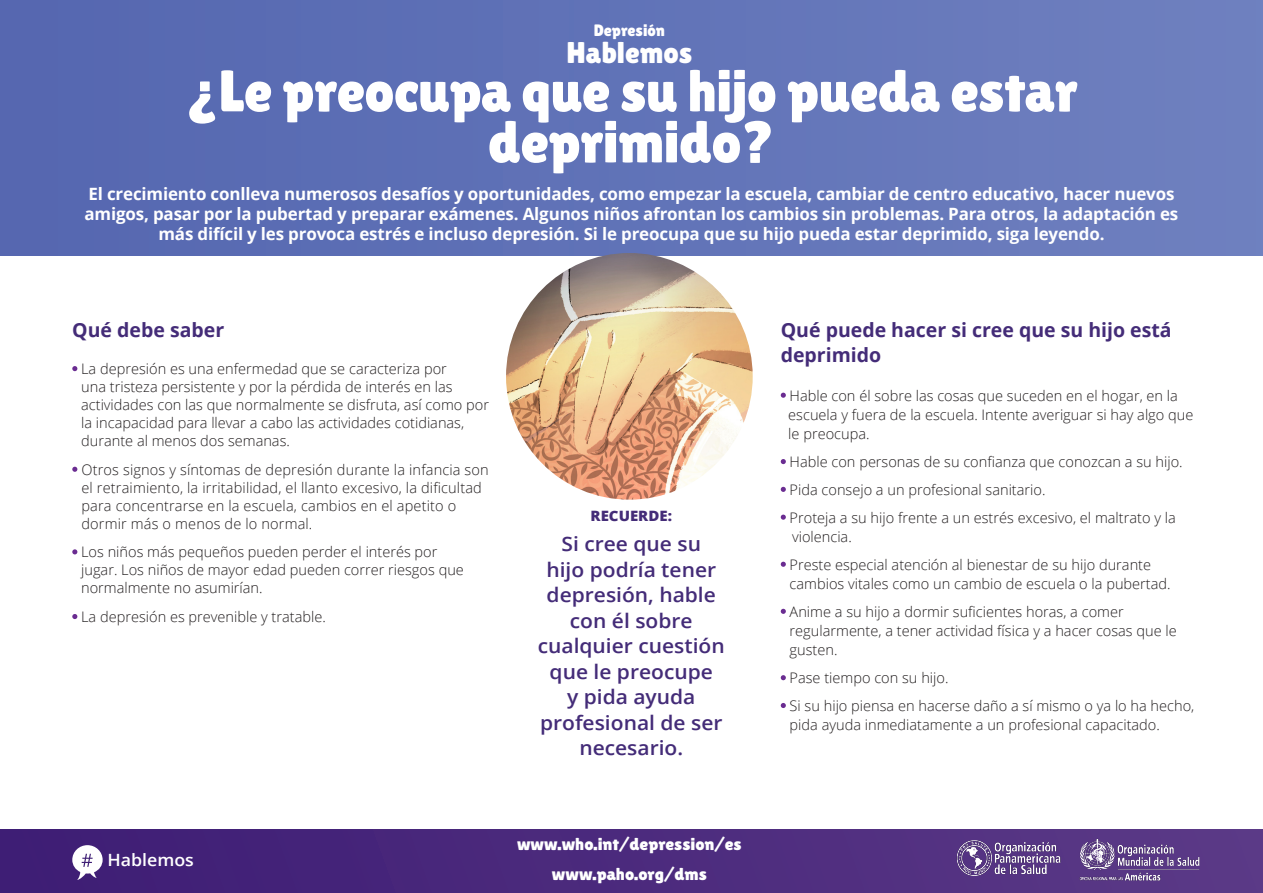
<style>
.page{position:relative;width:1263px;height:893px;background:#fff}
.page>*{position:absolute;margin:0;border:0;box-sizing:border-box;transform-origin:0 0}
.capçalera_01{font:58.5px/51px "Lilita One";letter-spacing:-.01em;color:#fff;text-align:center}
.t1{font:30px "Lilita One";color:#fff}
.remember{font:600 19.95px/25.5px "Open Sans";color:#442c78;text-align:center;scale:1.05 1}
.ladillo{font:700 19.5px/25.3px "Open Sans";color:#442c78}
.t2{font:17.1px/29.7px "Lilita One";color:#fff;text-align:center;scale:1.05 1}
.capçalera_02{font:700 16.95px/20.2px "Open Sans";letter-spacing:-.01em;color:#fff;text-align:center}
.t3{font:600 16.95px "Open Sans";color:#fff;scale:1.05 1}
.t4{font:16.5px "Lilita One";color:#fff}
.text_seguit{font:300 14.55px/18px "Open Sans";color:#231f20}
.remember_ladillo{font:800 14.25px "Open Sans";color:#442c78;scale:1.05 1}
</style>
<div class="page">
<div style="left:0;top:829px;width:1263px;height:64px;background:linear-gradient(to right,#3d1c74,#5b3987)"></div>
<svg style="left:72px;top:845px;width:31px;height:35px"></svg>
<div style="left:0;top:0;width:1263px;height:255px;background:linear-gradient(to right,#5466b0,#6f80bf)"></div>
<img style="left:506px;top:253px;width:247px;height:247px;border-radius:123px">
<img style="left:954px;top:829px;width:250px;height:61px">
<svg style="left:72px;top:366px;width:5px;height:5px"></svg>
<svg style="left:72px;top:467px;width:5px;height:5px"></svg>
<svg style="left:72px;top:549px;width:5px;height:5px"></svg>
<svg style="left:72px;top:614px;width:5px;height:5px"></svg>
<svg style="left:781px;top:393px;width:5px;height:5px"></svg>
<svg style="left:781px;top:459px;width:5px;height:5px"></svg>
<svg style="left:781px;top:487px;width:5px;height:5px"></svg>
<svg style="left:781px;top:515px;width:5px;height:5px"></svg>
<svg style="left:781px;top:562px;width:5px;height:5px"></svg>
<svg style="left:781px;top:609px;width:5px;height:5px"></svg>
<svg style="left:781px;top:675px;width:5px;height:5px"></svg>
<svg style="left:781px;top:703px;width:5px;height:5px"></svg>
<p class="t4" style="left:594px;top:21px;width:73px">Depresión</p>
<h2 class="t1" style="left:566px;top:35px;width:127px">Hablemos</h2>
<p class="capçalera_01" style="left:185px;top:65px;width:894px">¿Le preocupa que su hijo pueda estar deprimido?</p>
<p class="capçalera_02" style="left:85px;top:183px;width:1095px">El crecimiento conlleva numerosos desafíos y oportunidades, como empezar la escuela, cambiar de centro educativo, hacer nuevos amigos, pasar por la pubertad y preparar exámenes. Algunos niños afrontan los cambios sin problemas. Para otros, la adaptación es más difícil y les provoca estrés e incluso depresión. Si le preocupa que su hijo pueda estar deprimido, siga leyendo.</p>
<p class="ladillo" style="left:72px;top:317px;width:153px">Qué debe saber</p>
<p class="text_seguit" style="left:81px;top:359px;width:409px">La depresión es una enfermedad que se caracteriza por<br>una tristeza persistente y por la pérdida de interés en las actividades con las que normalmente se disfruta, así como por la incapacidad para llevar a cabo las actividades cotidianas, durante al menos dos semanas.</p>
<p class="text_seguit" style="left:81px;top:460px;width:409px">Otros signos y síntomas de depresión durante la infancia son el retraimiento, la irritabilidad, el llanto excesivo, la dificultad para concentrarse en la escuela, cambios en el apetito o dormir más o menos de lo normal.</p>
<p class="text_seguit" style="left:81px;top:543px;width:384px">Los niños más pequeños pueden perder el interés por jugar. Los niños de mayor edad pueden correr riesgos que normalmente no asumirían.</p>
<p class="text_seguit" style="left:81px;top:607px;width:246px">La depresión es prevenible y tratable.</p>
<p class="remember_ladillo" style="left:590px;top:505px;width:79px">RECUERDE:</p>
<p class="remember" style="left:538px;top:531px;width:180px">Si cree que su<br>hijo podría tener depresión, hable con él sobre cualquier cuestión que le preocupe<br>y pida ayuda profesional de ser necesario.</p>
<p class="t3" style="left:107px;top:848px;width:84px">Hablemos</p>
<p class="t2" style="left:517px;top:829px;width:215px">www.who.int/depression/es www.paho.org/dms</p>
<p class="ladillo" style="left:781px;top:317px;width:392px">Qué puede hacer si cree que su hijo está deprimido</p>
<p class="text_seguit" style="left:788px;top:385px;width:407px;line-height:19.4px">Hable con él sobre las cosas que suceden en el hogar, en la escuela y fuera de la escuela. Intente averiguar si hay algo que le preocupa.</p>
<p class="text_seguit" style="left:790px;top:452px;width:394px">Hable con personas de su confianza que conozcan a su hijo.</p>
<p class="text_seguit" style="left:790px;top:480px;width:257px">Pida consejo a un profesional sanitario.</p>
<p class="text_seguit" style="left:790px;top:507px;width:388px;line-height:19.4px">Proteja a su hijo frente a un estrés excesivo, el maltrato y la violencia.</p>
<p class="text_seguit" style="left:790px;top:554px;width:382px;line-height:19.4px">Preste especial atención al bienestar de su hijo durante cambios vitales como un cambio de escuela o la pubertad.</p>
<p class="text_seguit" style="left:790px;top:601px;width:389px;line-height:19.4px">Anime a su hijo a dormir suficientes horas, a comer regularmente, a tener actividad física y a hacer cosas que le gusten.</p>
<p class="text_seguit" style="left:790px;top:669px;width:160px">Pase tiempo con su hijo.</p>
<p class="text_seguit" style="left:790px;top:696px;width:406px;line-height:19.4px">Si su hijo piensa en hacerse daño a sí mismo o ya lo ha hecho, pida ayuda inmediatamente a un profesional capacitado.</p>
</div>
